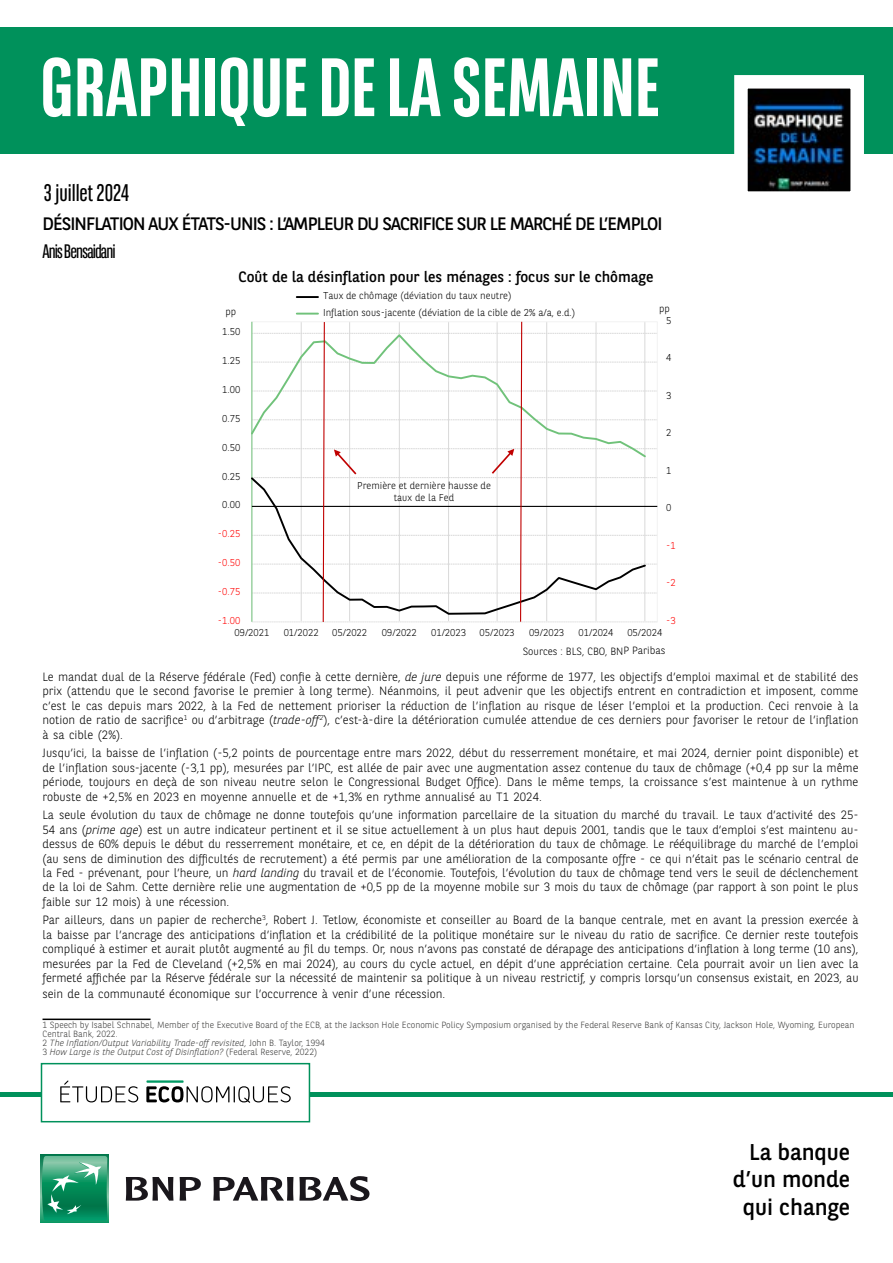
<style>
.page{position:relative;width:893px;height:1263px;background:#fff}
.page>*{position:absolute;margin:0;border:0;box-sizing:border-box;transform-origin:0 0}
.t1{font:700 82.5px "BNPP Sans Condensed";color:#fff}
.t2{font:24px "BNPP Sans Condensed";color:#000}
.t3{font:22.8px/27.3px "BNPP Sans";color:#000;text-align:right}
.t4{font:19.5px "BNPP Sans Condensed";letter-spacing:-.05em;color:#000}
.t5{font:18px "BNPP Sans";letter-spacing:-.05em;color:#000}
.t6{font:15px "BNPP Sans";color:#000}
.t7{font:300 12px/14.4px "BNPP Sans";letter-spacing:-.005em;color:#000;text-align:justify}
.t8{font:300 10.5px "BNPP Sans";letter-spacing:-.005em;color:#000}
.t9{font:300 9.9px/16.6px "BNPP Sans";color:#000}
.t10{font:300 9.9px "BNPP Sans";letter-spacing:.005em;color:#f00}
.t11{font:300 9px/9px "BNPP Sans";color:#3c3c3b}
.s1{font-style:italic}
</style>
<div class="page">
<div style="left:1px;top:27px;width:892px;height:127px;background:#00915b"></div>
<hr style="left:0;top:1093px;width:893px;height:4px;background:#00915b">
<svg style="left:41px;top:1155px;width:68px;height:68px"></svg>
<svg style="left:42px;top:1156px;width:65px;height:64px;background:#35a178"></svg>
<svg style="left:126px;top:1177px;width:47px;height:23px"></svg>
<svg style="left:180px;top:1177px;width:21px;height:23px"></svg>
<svg style="left:213px;top:1176px;width:156px;height:25px"></svg>
<svg style="left:734px;top:75px;width:130px;height:117px;background:#5b646d"></svg>
<div style="left:41px;top:1063px;width:269px;height:59px;background:#fff;border:2px solid #00915b"></div>
<svg style="left:60px;top:1080px;width:78px;height:22px"></svg>
<svg style="left:146px;top:1080px;width:145px;height:23px"></svg>
<hr style="left:43px;top:1018px;width:108px;height:2px;background:#000">
<hr style="left:297px;top:296px;width:21px;height:2px;background:#000">
<hr style="left:297px;top:313px;width:21px;height:2px;background:#70c27a">
<svg style="left:252px;top:321px;width:405px;height:302px"></svg>
<h1 class="t1" style="left:41px;top:39px;width:621px">GRAPHIQUE DE LA SEMAINE</h1>
<h2 class="t2" style="left:44px;top:177px;width:87px">3 juillet 2024</h2>
<h3 class="t5" style="left:43px;top:211px;width:621px">DÉSINFLATION AUX ÉTATS-UNIS : L’AMPLEUR DU SACRIFICE SUR LE MARCHÉ DE L’EMPLOI</h3>
<h3 class="t4" style="left:43px;top:239px;width:75px">Anis Bensaidani</h3>
<p class="t6" style="left:239px;top:266px;width:416px">Coût de la désinflation pour les ménages : focus sur le chômage</p>
<p class="t9" style="left:226px;top:303px;width:12px">pp</p>
<p class="t9" style="left:222px;top:323px;width:20px">1.50</p>
<p class="t9" style="left:222px;top:352px;width:20px">1.25</p>
<p class="t9" style="left:222px;top:381px;width:20px">1.00</p>
<p class="t9" style="left:222px;top:410px;width:20px">0.75</p>
<p class="t9" style="left:222px;top:438px;width:20px">0.50</p>
<p class="t9" style="left:222px;top:467px;width:20px">0.25</p>
<p class="t9" style="left:222px;top:496px;width:20px">0.00</p>
<p class="t10" style="left:218px;top:527px;width:24px">-0.25</p>
<p class="t10" style="left:218px;top:556px;width:24px">-0.50</p>
<p class="t10" style="left:218px;top:585px;width:24px">-0.75</p>
<p class="t10" style="left:218px;top:614px;width:24px">-1.00</p>
<p class="t9" style="left:323px;top:287px;width:254px">Taux de chômage (déviation du taux neutre)<br>Inflation sous-jacente (déviation de la cible de 2% a/a, e.d.)</p>
<p class="t9" style="left:357px;top:479px;width:135px;line-height:12px;text-align:center">Première et dernière hausse de taux de la Fed</p>
<p class="t9" style="left:659px;top:300px;width:12px">pp</p>
<p class="t9" style="left:666px;top:311px;width:7px">5</p>
<p class="t9" style="left:666px;top:349px;width:7px">4</p>
<p class="t9" style="left:666px;top:387px;width:7px">3</p>
<p class="t9" style="left:666px;top:424px;width:7px">2</p>
<p class="t9" style="left:666px;top:462px;width:7px">1</p>
<p class="t9" style="left:666px;top:499px;width:7px">0</p>
<p class="t10" style="left:666px;top:539px;width:11px">-1</p>
<p class="t10" style="left:666px;top:576px;width:11px">-2</p>
<p class="t10" style="left:666px;top:614px;width:11px">-3</p>
<p class="t9" style="left:234px;top:624px;width:36px">09/2021</p>
<p class="t9" style="left:284px;top:624px;width:36px">01/2022</p>
<p class="t9" style="left:332px;top:624px;width:36px">05/2022</p>
<p class="t9" style="left:382px;top:624px;width:36px">09/2022</p>
<p class="t9" style="left:431px;top:624px;width:36px">01/2023</p>
<p class="t9" style="left:479px;top:624px;width:36px">05/2023</p>
<p class="t9" style="left:529px;top:624px;width:36px">09/2023</p>
<p class="t9" style="left:578px;top:624px;width:36px">01/2024</p>
<p class="t9" style="left:627px;top:624px;width:36px">05/2024</p>
<p class="t8" style="left:523px;top:644px;width:144px">Sources : BLS, CBO, BNP Paribas</p>
<p class="t7" style="left:43px;top:669px;width:817px">Le mandat dual de la Réserve fédérale (Fed) confie à cette dernière, <span class="s1">de jure</span> depuis une réforme de 1977, les objectifs d’emploi maximal et de stabilité des prix (attendu que le second favorise le premier à long terme). Néanmoins, il peut advenir que les objectifs entrent en contradiction et imposent, comme c’est le cas depuis mars 2022, à la Fed de nettement prioriser la réduction de l’inflation au risque de léser l’emploi et la production. Ceci renvoie à la notion de ratio de sacrifice<sup>1</sup> ou d’arbitrage (<span class="s1">trade-off</span><sup>2</sup>), c’est-à-dire la détérioration cumulée attendue de ces derniers pour favoriser le retour de l’inflation à sa cible (2%).</p>
<p class="t7" style="left:43px;top:745px;width:818px">Jusqu’ici, la baisse de l’inflation (-5,2 points de pourcentage entre mars 2022, début du resserrement monétaire, et mai 2024, dernier point disponible) et de l’inflation sous-jacente (-3,1 pp), mesurées par l’IPC, est allée de pair avec une augmentation assez contenue du taux de chômage (+0,4 pp sur la même période, toujours en deçà de son niveau neutre selon le Congressional Budget Office). Dans le même temps, la croissance s’est maintenue à un rythme robuste de +2,5% en 2023 en moyenne annuelle et de +1,3% en rythme annualisé au T1 2024.</p>
<p class="t7" style="left:43px;top:807px;width:818px">La seule évolution du taux de chômage ne donne toutefois qu’une information parcellaire de la situation du marché du travail. Le taux d’activité des 25- 54 ans (<span class="s1">prime age</span>) est un autre indicateur pertinent et il se situe actuellement à un plus haut depuis 2001, tandis que le taux d’emploi s’est maintenu au&shy;dessus de 60% depuis le début du resserrement monétaire, et ce, en dépit de la détérioration du taux de chômage. Le rééquilibrage du marché de l’emploi (au sens de diminution des difficultés de recrutement) a été permis par une amélioration de la composante offre - ce qui n’était pas le scénario central de la Fed - prévenant, pour l’heure, un <span class="s1">hard landing</span> du travail et de l’économie. Toutefois, l’évolution du taux de chômage tend vers le seuil de déclenchement de la loi de Sahm. Cette dernière relie une augmentation de +0,5 pp de la moyenne mobile sur 3 mois du taux de chômage (par rapport à son point le plus faible sur 12 mois) à une récession.</p>
<p class="t7" style="left:43px;top:912px;width:818px">Par ailleurs, dans un papier de recherche<sup>3</sup>, Robert J. Tetlow, économiste et conseiller au Board de la banque centrale, met en avant la pression exercée à la baisse par l’ancrage des anticipations d’inflation et la crédibilité de la politique monétaire sur le niveau du ratio de sacrifice. Ce dernier reste toutefois compliqué à estimer et aurait plutôt augmenté au fil du temps. Or, nous n’avons pas constaté de dérapage des anticipations d’inflation à long terme (10 ans), mesurées par la Fed de Cleveland (+2,5% en mai 2024), au cours du cycle actuel, en dépit d’une appréciation certaine. Cela pourrait avoir un lien avec la fermeté affichée par la Réserve fédérale sur la nécessité de maintenir sa politique à un niveau restrictif, y compris lorsqu’un consensus existait, en 2023, au</p>
<p class="t7" style="left:43px;top:986px;width:404px">sein de la communauté économique sur l’occurrence à venir d’une récession.</p>
<p class="t11" style="left:43px;top:1020px;width:813px">1 Speech by Isabel Schnabel, Member of the Executive Board of the ECB, at the Jackson Hole Economic Policy Symposium organised by the Federal Reserve Bank of Kansas City, Jackson Hole, Wyoming, European Central Bank, 2022.<br>2 <span class="s1">The Inflation/Output Variability Trade-off revisited,</span> John B. Taylor, 1994<br>3 <span class="s1">How Large is the Output Cost of Disinflation?</span> (Federal Reserve, 2022)</p>
<h3 class="t3" style="left:733px;top:1137px;width:119px">La banque d’un monde qui change</h3>
</div>
